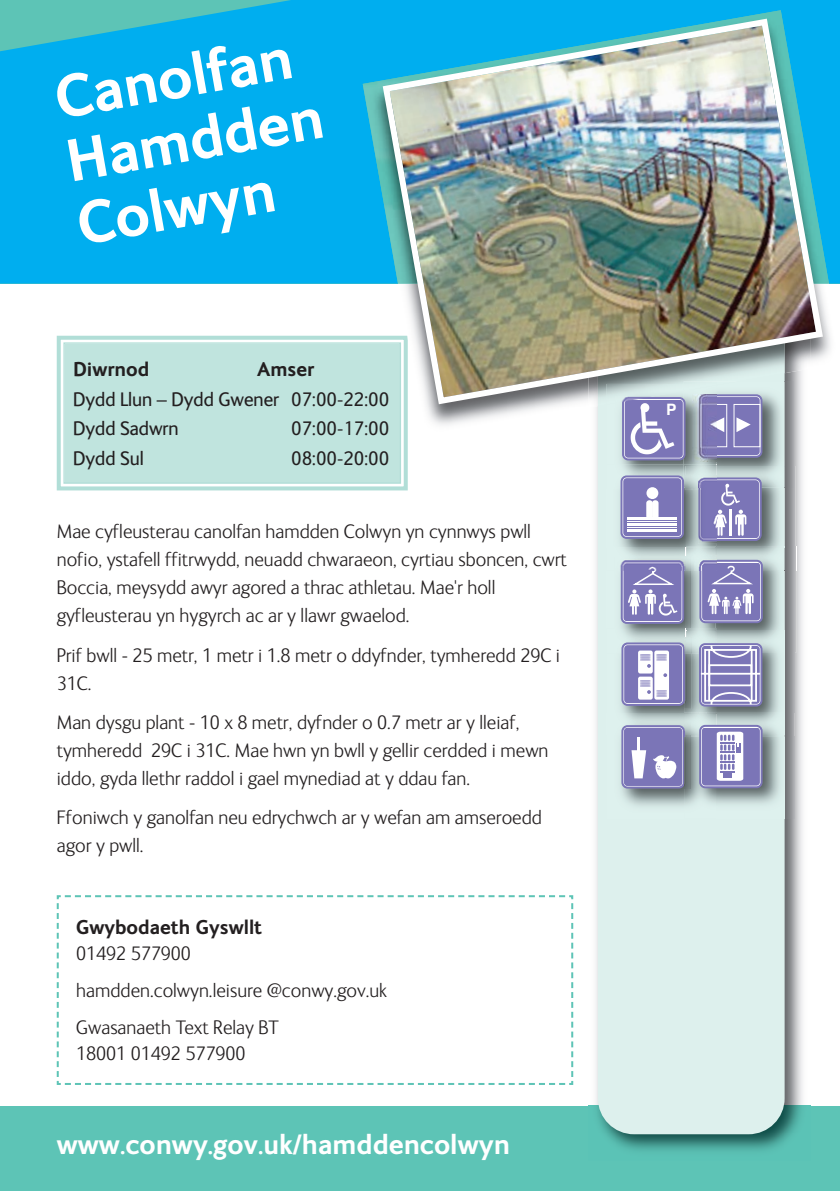
<style>
.page{position:relative;width:840px;height:1191px;background:#fff}
.page>*{position:absolute;margin:0;border:0;box-sizing:border-box;transform-origin:0 0}
.t1{font:700 60px/64px "FS Ingrid";color:#fff}
.t2{font:700 28px "FS Ingrid";color:#fff}
.t3{font:300 20px/28px "FS Ingrid";color:#231f20}
.t4{font:20px/29.6px "FS Ingrid";color:#231f20}
.t5{font:700 20px "FS Ingrid";color:#231f20}
.t6{font:700 15.8px "Helvetica";color:#fff}
</style>
<div class="page">
<div style="left:0;top:1106px;width:839px;height:85px;background:#5dc4b6"></div>
<img style="left:588px;top:408px;width:222px;height:743px">
<div style="left:597px;top:239px;width:187px;height:895px;background:#ddf0ed;border-radius:36px"></div>
<img style="left:716px;top:408px;width:77px;height:79px">
<div style="left:698px;top:394px;width:64px;height:64px;border:2px solid #7b75b7;border-radius:5px"></div>
<svg style="left:716px;top:408px;width:43px;height:47px;background:#8e89c1"></svg>
<img style="left:784px;top:466px;width:11px;height:187px">
<img style="left:716px;top:487px;width:64px;height:60px">
<div style="left:697px;top:477px;width:64px;height:64px;background:#7b75b7;border:2px solid #7b75b7;border-radius:5px"></div>
<div style="left:698px;top:478px;width:62px;height:62px;border:1px solid #7b75b7;border-radius:5px"></div>
<img style="left:621px;top:621px;width:64px;height:8px">
<img style="left:685px;top:570px;width:95px;height:61px">
<div style="left:620px;top:560px;width:63px;height:64px;border:2px solid #7b75b7;border-radius:5px"></div>
<svg style="left:795px;top:547px;width:1px;height:23px"></svg>
<img style="left:759px;top:547px;width:19px;height:23px">
<img style="left:685px;top:621px;width:4px;height:6px">
<div style="left:699px;top:560px;width:63px;height:63px;border:2px solid #7b75b7;border-radius:5px"></div>
<img style="left:621px;top:703px;width:62px;height:10px">
<div style="left:621px;top:642px;width:63px;height:64px;border:2px solid #7b75b7;border-radius:5px"></div>
<img style="left:683px;top:653px;width:110px;height:59px">
<img style="left:761px;top:631px;width:32px;height:22px">
<img style="left:683px;top:706px;width:7px;height:3px">
<svg style="left:623px;top:629px;width:138px;height:77px;background:#a6a8c8"></svg>
<div style="left:708px;top:664px;width:43px;height:22px;border:2px solid #fff"></div>
<hr style="left:707px;top:650px;width:2px;height:51px;background:#fff">
<hr style="left:750px;top:650px;width:2px;height:50px;background:#fff">
<img style="left:621px;top:713px;width:62px;height:93px">
<div style="left:621px;top:725px;width:63px;height:63px;border:2px solid #7b75b7;border-radius:5px"></div>
<img style="left:683px;top:737px;width:110px;height:81px">
<img style="left:759px;top:712px;width:34px;height:25px">
<img style="left:683px;top:712px;width:18px;height:23px">
<img style="left:690px;top:735px;width:8px;height:2px">
<img style="left:683px;top:786px;width:7px;height:2px">
<svg style="left:623px;top:722px;width:67px;height:64px;background:#9896c2"></svg>
<div style="left:698px;top:725px;width:64px;height:63px;border:2px solid #7b75b7;border-radius:5px"></div>
<svg style="left:701px;top:712px;width:58px;height:73px;background:#a3a2c9"></svg>
<img style="left:621px;top:457px;width:62px;height:8px">
<img style="left:683px;top:408px;width:33px;height:57px">
<img style="left:691px;top:408px;width:25px;height:53px">
<div style="left:621px;top:397px;width:64px;height:63px;border:2px solid #7b75b7;border-radius:5px"></div>
<svg style="left:624px;top:408px;width:58px;height:50px;background:#9792c6"></svg>
<img style="left:620px;top:536px;width:96px;height:35px">
<img style="left:697px;top:538px;width:19px;height:5px">
<svg style="left:623px;top:547px;width:136px;height:74px;background:#9d9dc4"></svg>
<img style="left:694px;top:556px;width:21px;height:14px">
<div style="left:620px;top:475px;width:63px;height:64px;border:2px solid #7b75b7;border-radius:5px"></div>
<svg style="left:623px;top:465px;width:135px;height:73px"></svg>
<div style="left:646px;top:487px;width:12px;height:12px;background:#fff;border-radius:50%"></div>
<div style="left:646px;top:500px;width:6px;height:19px;background:#fff;border-radius:3px"></div>
<div style="left:651px;top:500px;width:7px;height:19px;background:#fff;border-radius:3px"></div>
<hr style="left:627px;top:517px;width:49px;height:2px;background:#fff">
<hr style="left:627px;top:520px;width:49px;height:1px;background:#fff">
<hr style="left:627px;top:523px;width:49px;height:2px;background:#fff">
<hr style="left:627px;top:526px;width:49px;height:1px;background:#fff">
<hr style="left:627px;top:529px;width:49px;height:2px;background:#fff">
<svg style="left:56px;top:895px;width:518px;height:190px"></svg>
<div style="left:0;top:0;width:839px;height:283px;background:#00aeef"></div>
<div style="left:65px;top:344px;width:334px;height:138px;background:#c0e4de"></div>
<div style="left:57px;top:336px;width:350px;height:154px;border:4px solid #b1ded7"></div>
<div style="left:63px;top:342px;width:338px;height:142px;border:1px solid #b1ded7"></div>
<img style="left:826px;top:283px;width:13px;height:72px">
<img style="left:399px;top:408px;width:141px;height:28px">
<img style="left:362px;top:10px;width:466px;height:273px">
<img style="left:379px;top:15px;width:447px;height:393px">
<h1 class="t1" style="left:51px;top:73px;width:261px;rotate:-10deg">Canolfan<br>Hamdden<br>Colwyn</h1>
<p class="t5" style="left:73px;top:362px;width:78px">Diwrnod</p>
<p class="t5" style="left:257px;top:362px;width:59px">Amser</p>
<p class="t4" style="left:73px;top:386px;width:317px">Dydd Llun – Dydd Gwener 07:00-22:00<br>Dydd Sadwrn</p>
<p class="t4" style="left:291px;top:415px;width:99px">07:00-17:00</p>
<p class="t4" style="left:73px;top:445px;width:72px">Dydd Sul</p>
<p class="t4" style="left:291px;top:445px;width:99px">08:00-20:00</p>
<p class="t3" style="left:57px;top:519px;width:511px">Mae cyfleusterau canolfan hamdden Colwyn yn cynnwys pwll nofio, ystafell ffitrwydd, neuadd chwaraeon, cyrtiau sboncen, cwrt Boccia, meysydd awyr agored a thrac athletau. Mae'r holl gyfleusterau yn hygyrch ac ar y llawr gwaelod.</p>
<p class="t3" style="left:57px;top:643px;width:504px">Prif bwll - 25 metr, 1 metr i 1.8 metr o ddyfnder, tymheredd 29C i<br>31C.</p>
<p class="t3" style="left:57px;top:710px;width:493px">Man dysgu plant - 10 x 8 metr, dyfnder o 0.7 metr ar y lleiaf, tymheredd 29C i 31C. Mae hwn yn bwll y gellir cerdded i mewn iddo, gyda llethr raddol i gael mynediad at y ddau fan.</p>
<p class="t3" style="left:57px;top:805px;width:486px">Ffoniwch y ganolfan neu edrychwch ar y wefan am amseroedd agor y pwll.</p>
<p class="t5" style="left:76px;top:919px;width:187px">Gwybodaeth Gyswllt</p>
<p class="t3" style="left:76px;top:936px;width:312px;line-height:37.4px">01492 577900<br>hamdden.colwyn.leisure @conwy.gov.uk<br>Gwasanaeth Text Relay BT</p>
<p class="t3" style="left:76px;top:1041px;width:170px">18001 01492 577900</p>
<h2 class="t2" style="left:57px;top:1135px;width:454px">www.conwy.gov.uk/hamddencolwyn</h2>
<p class="t6" style="left:665px;top:397px;width:12px">P</p>
</div>
